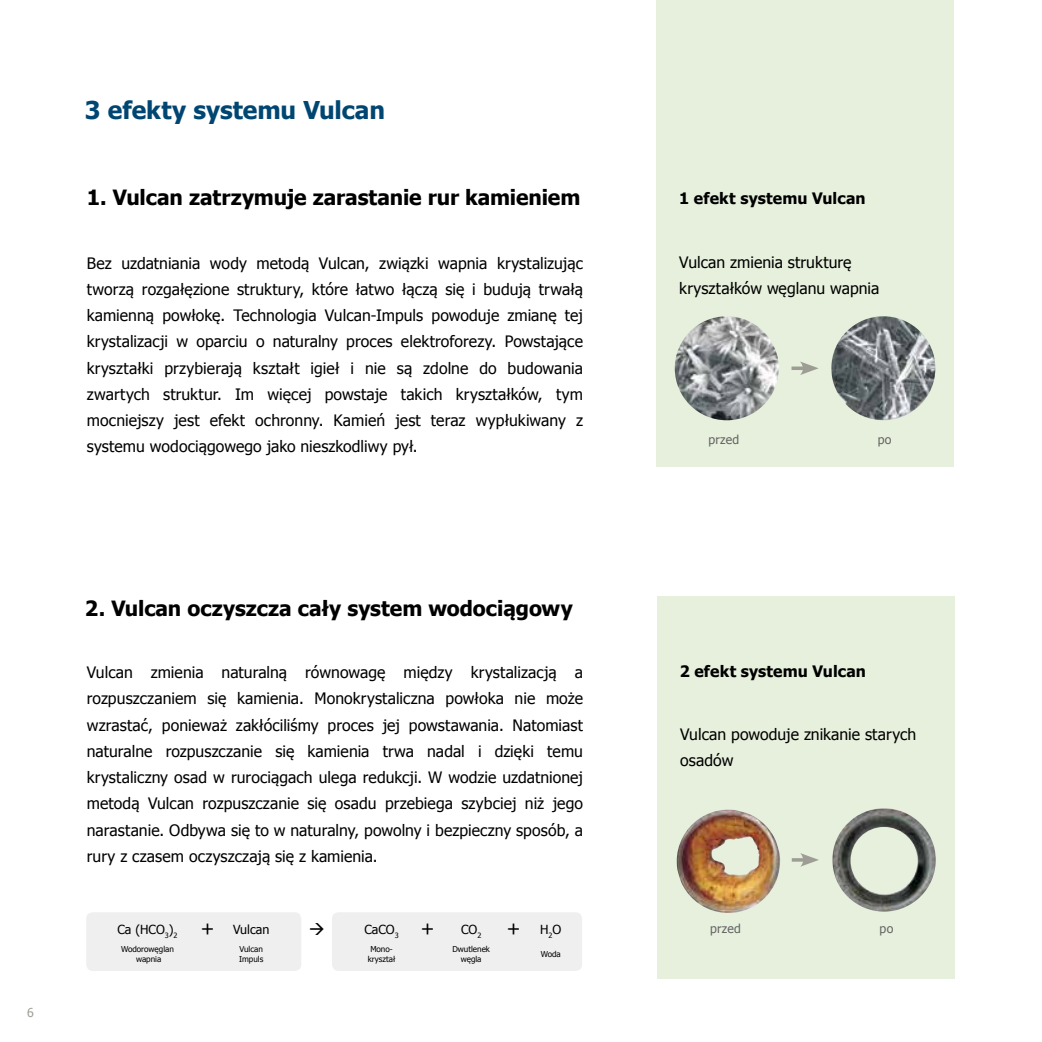
<style>
.page{position:relative;width:1042px;height:1042px;background:#fff}
.page>*{position:absolute;margin:0;border:0;box-sizing:border-box;transform-origin:0 0}
.t1{font:700 24.5px "Tahoma";color:#004672}
.t2{font:700 21px "Tahoma";letter-spacing:-.005em;color:#000}
.t3{font:18.72px "Tahoma";color:#000}
.t4{font:15.75px/26.2px "Tahoma";color:#000;text-align:justify}
.t5{font:700 15.75px "Tahoma";letter-spacing:.01em;color:#000}
.t6{font:12.42px "Tahoma";color:#000}
.t7{font:12.25px "Tahoma";letter-spacing:.02em;color:#646363}
.t8{font:12.25px "Tahoma";color:#9d9d96}
.t9{font:8.05px/9.3px "Tahoma";color:#000;text-align:center}
</style>
<div class="page">
<div style="left:657px;top:597px;width:297px;height:381px;background:#e6f0dc"></div>
<div style="left:332px;top:912px;width:250px;height:59px;background:#efefef;border-radius:7px"></div>
<div style="left:86px;top:912px;width:215px;height:59px;background:#efefef;border-radius:7px"></div>
<hr style="left:792px;top:858px;width:15px;height:3px;background:#9d9d96">
<svg style="left:800px;top:853px;width:19px;height:14px"></svg>
<img style="left:832px;top:808px;width:104px;height:103px;border-radius:52px">
<div style="left:850px;top:827px;width:67px;height:67px;background:#e6f0dc;border-radius:50%"></div>
<img style="left:677px;top:809px;width:103px;height:104px">
<svg style="left:711px;top:837px;width:48px;height:38px"></svg>
<div style="left:656px;top:0;width:298px;height:466px;background:#e6f0dc"></div>
<svg style="left:791px;top:366px;width:9px;height:4px"></svg>
<svg style="left:800px;top:361px;width:19px;height:14px"></svg>
<img style="left:831px;top:316px;width:104px;height:104px;border-radius:52px">
<img style="left:675px;top:316px;width:104px;height:104px;border-radius:52px">
<h1 class="t1" style="left:85px;top:93px;width:301px">3 efekty systemu Vulcan</h1>
<h2 class="t2" style="left:87px;top:182px;width:495px">1. Vulcan zatrzymuje zarastanie rur kamieniem</h2>
<p class="t5" style="left:679px;top:187px;width:188px">1 efekt systemu Vulcan</p>
<p class="t4" style="left:87px;top:249px;width:498px">Bez uzdatniania wody metodą Vulcan, związki wapnia krystalizując tworzą rozgałęzione struktury, które łatwo łączą się i budują trwałą kamienną powłokę. Technologia Vulcan-Impuls powoduje zmianę tej krystalizacji w oparciu o naturalny proces elektroforezy. Powstające kryształki przybierają kształt igieł i nie są zdolne do budowania zwartych struktur. Im więcej powstaje takich kryształków, tym mocniejszy jest efekt ochronny. Kamień jest teraz wypłukiwany z systemu wodociągowego jako nieszkodliwy pył.</p>
<p class="t4" style="left:679px;top:248px;width:202px">Vulcan zmienia strukturę kryształków węglanu wapnia</p>
<p class="t7" style="left:708px;top:431px;width:32px">przed</p>
<p class="t7" style="left:878px;top:431px;width:15px">po</p>
<p class="t8" style="left:27px;top:1004px;width:8px">6</p>
<h2 class="t2" style="left:85px;top:593px;width:489px">2. Vulcan oczyszcza cały system wodociągowy</h2>
<p class="t4" style="left:87px;top:658px;width:498px">Vulcan zmienia naturalną równowagę między krystalizacją a rozpuszczaniem się kamienia. Monokrystaliczna powłoka nie może wzrastać, ponieważ zakłóciliśmy proces jej powstawania. Natomiast naturalne rozpuszczanie się kamienia trwa nadal i dzięki temu krystaliczny osad w rurociągach ulega redukcji. W wodzie uzdatnionej metodą Vulcan rozpuszczanie się osadu przebiega szybciej niż jego narastanie. Odbywa się to w naturalny, powolny i bezpieczny sposób, a rury z czasem oczyszczają się z kamienia.</p>
<p class="t3" style="left:201px;top:916px;width:15px">+</p>
<p class="t3" style="left:421px;top:916px;width:15px">+</p>
<p class="t3" style="left:507px;top:916px;width:15px">+</p>
<p class="t6" style="left:117px;top:921px;width:62px">Ca (HCO<sub>3</sub>)<sub>2</sub></p>
<p class="t6" style="left:233px;top:921px;width:38px">Vulcan</p>
<p class="t6" style="left:364px;top:921px;width:36px">CaCO<sub>3</sub></p>
<p class="t6" style="left:461px;top:921px;width:22px">CO<sub>2</sub></p>
<p class="t6" style="left:540px;top:921px;width:23px">H<sub>2</sub>O</p>
<p class="t9" style="left:121px;top:944px;width:54px">Wodorowęglan wapnia</p>
<p class="t9" style="left:239px;top:944px;width:26px;text-align:left">Vulcan<br>Impuls</p>
<p class="t9" style="left:368px;top:944px;width:29px">Mono&shy;kryształ</p>
<p class="t9" style="left:452px;top:944px;width:39px">Dwutlenek węgla</p>
<p class="t9" style="left:541px;top:949px;width:22px">Woda</p>
<p class="t5" style="left:680px;top:660px;width:188px">2 efekt systemu Vulcan</p>
<p class="t4" style="left:680px;top:720px;width:238px">Vulcan powoduje znikanie starych osadów</p>
<p class="t7" style="left:710px;top:920px;width:32px">przed</p>
<p class="t7" style="left:879px;top:920px;width:15px">po</p>
</div>
